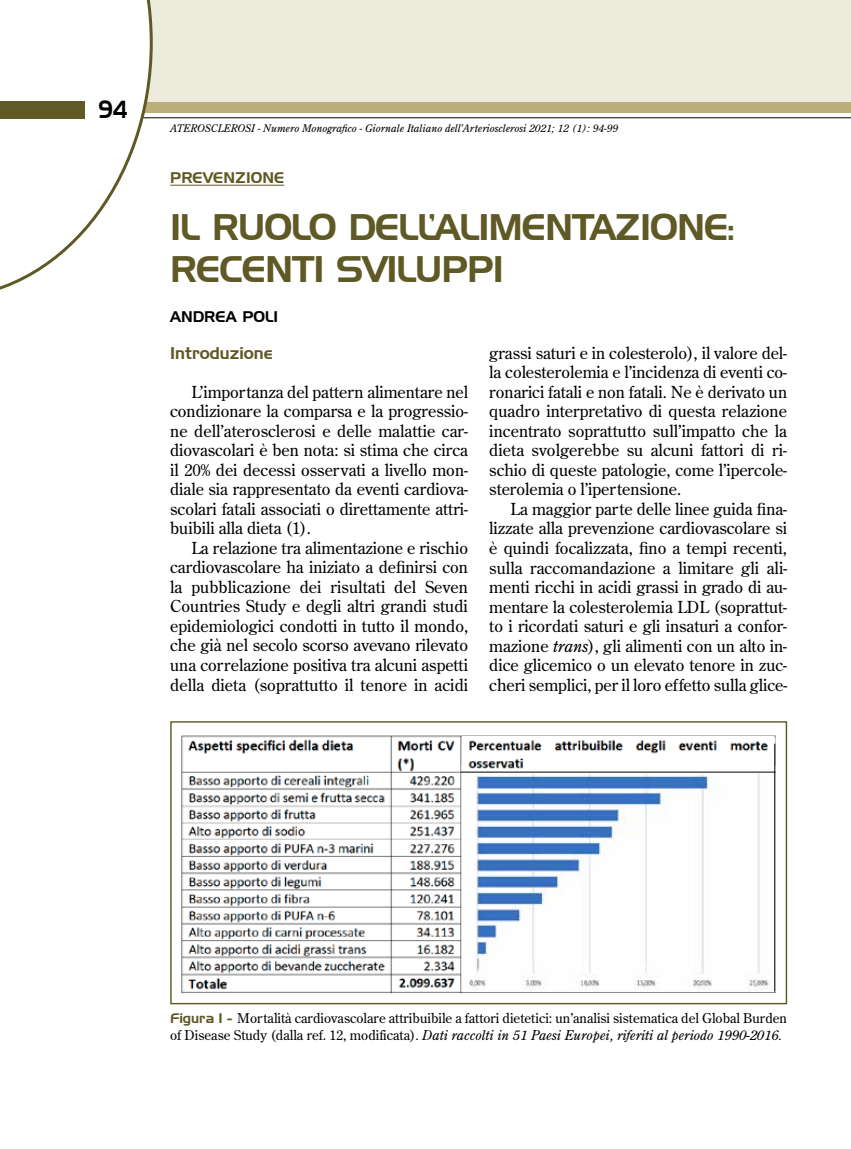
<style>
.page{position:relative;width:851px;height:1149px;background:#fff}
.page>*{position:absolute;margin:0;border:0;box-sizing:border-box;transform-origin:0 0}
.t1{font:36px/42px "Handel Gothic BT";letter-spacing:-.03em;color:#5e5925}
.t2{font:24px "Handel Gothic BT";color:#000;scale:.8 1}
.t3{font:16.5px/19.5px "Century Old Style Std";color:#000;text-align:justify}
.t4{font:16.5px "Handel Gothic BT";color:#5e5925}
.t5{font:15px "Handel Gothic BT";color:#5e5925}
.t6{font:15px "Handel Gothic BT";color:#000}
.t7{font:13.5px/16.5px "Century Old Style Std";color:#000}
.t8{font:italic 10.5px "Century Old Style Std";color:#000}
.s1{font-style:italic}
.s2{font-family:"Handel Gothic BT";color:#5e5925}
</style>
<div class="page">
<div style="left:0;top:0;width:850px;height:102px;background:#edebdb"></div>
<hr style="left:0;top:117px;width:850px;height:1px;background:#000">
<div style="left:0;top:102px;width:850px;height:11px;background:#bbae7b"></div>
<svg style="left:0;top:0;width:153px;height:290px"></svg>
<div style="left:0;top:101px;width:85px;height:17px;background:#5e5925"></div>
<hr style="left:170px;top:185px;width:114px;height:1px;background:#5e5925">
<img style="left:181px;top:735px;width:594px;height:258px">
<img style="left:461px;top:765px;width:313px;height:225px">
<img style="left:462px;top:736px;width:311px;height:34px">
<div style="left:461px;top:772px;width:13px;height:206px;background:#fff"></div>
<hr style="left:461px;top:771px;width:314px;height:1px;background:#000">
<hr style="left:774px;top:743px;width:1px;height:248px;background:#000">
<div style="left:170px;top:721px;width:617px;height:282px;border:1px solid #5e5925"></div>
<h2 class="t2" style="left:99px;top:95px;width:38px">94</h2>
<p class="t8" style="left:170px;top:121px;width:449px">ATEROSCLEROSI - Numero Monografico - Giornale Italiano dell’Arteriosclerosi 2021; 12 (1): 94-99</p>
<p class="t5" style="left:170px;top:168px;width:115px">PREVENZIONE</p>
<h1 class="t1" style="left:170px;top:205px;width:566px">IL RUOLO DELL’ALIMENTAZIONE:<br>RECENTI SVILUPPI</h1>
<p class="t6" style="left:170px;top:307px;width:109px">ANDREA POLI</p>
<p class="t4" style="left:170px;top:342px;width:104px">Introduzione</p>
<p class="t3" style="left:170px;top:381px;width:299px;text-indent:21px">L’importanza del pattern alimentare nel condizionare la comparsa e la progressio&shy;ne dell’aterosclerosi e delle malattie car&shy;diovascolari è ben nota: si stima che circa il 20% dei decessi osservati a livello mon&shy;diale sia rappresentato da eventi cardiova&shy;scolari fatali associati o direttamente attri&shy;buibili alla dieta (1).</p>
<p class="t3" style="left:170px;top:537px;width:299px;text-indent:21px">La relazione tra alimentazione e rischio cardiovascolare ha iniziato a definirsi con la pubblicazione dei risultati del Seven Countries Study e degli altri grandi studi epidemiologici condotti in tutto il mondo, che già nel secolo scorso avevano rilevato una correlazione positiva tra alcuni aspetti della dieta (soprattutto il tenore in acidi</p>
<p class="t3" style="left:489px;top:343px;width:299px">grassi saturi e in colesterolo), il valore del&shy;la colesterolemia e l’incidenza di eventi co&shy;ronarici fatali e non fatali. Ne è derivato un quadro interpretativo di questa relazione incentrato soprattutto sull’impatto che la dieta svolgerebbe su alcuni fattori di ri&shy;schio di queste patologie, come l’ipercole&shy;sterolemia o l’ipertensione.</p>
<p class="t3" style="left:489px;top:499px;width:299px;text-indent:21px">La maggior parte delle linee guida fina&shy;lizzate alla prevenzione cardiovascolare si è quindi focalizzata, fino a tempi recenti, sulla raccomandazione a limitare gli ali&shy;menti ricchi in acidi grassi in grado di au&shy;mentare la colesterolemia LDL (soprattut&shy;to i ricordati saturi e gli insaturi a confor&shy;mazione <span class="s1">trans</span>), gli alimenti con un alto in&shy;dice glicemico o un elevato tenore in zuc&shy;cheri semplici, per il loro effetto sulla glice-</p>
<p class="t7" style="left:170px;top:1009px;width:618px"><span class="s2">Figura 1 -</span> Mortalità cardiovascolare attribuibile a fattori dietetici: un’analisi sistematica del Global Burden of Disease Study (dalla ref. 12, modificata). <span class="s1">Dati raccolti in 51 Paesi Europei, riferiti al periodo 1990-2016.</span></p>
</div>
